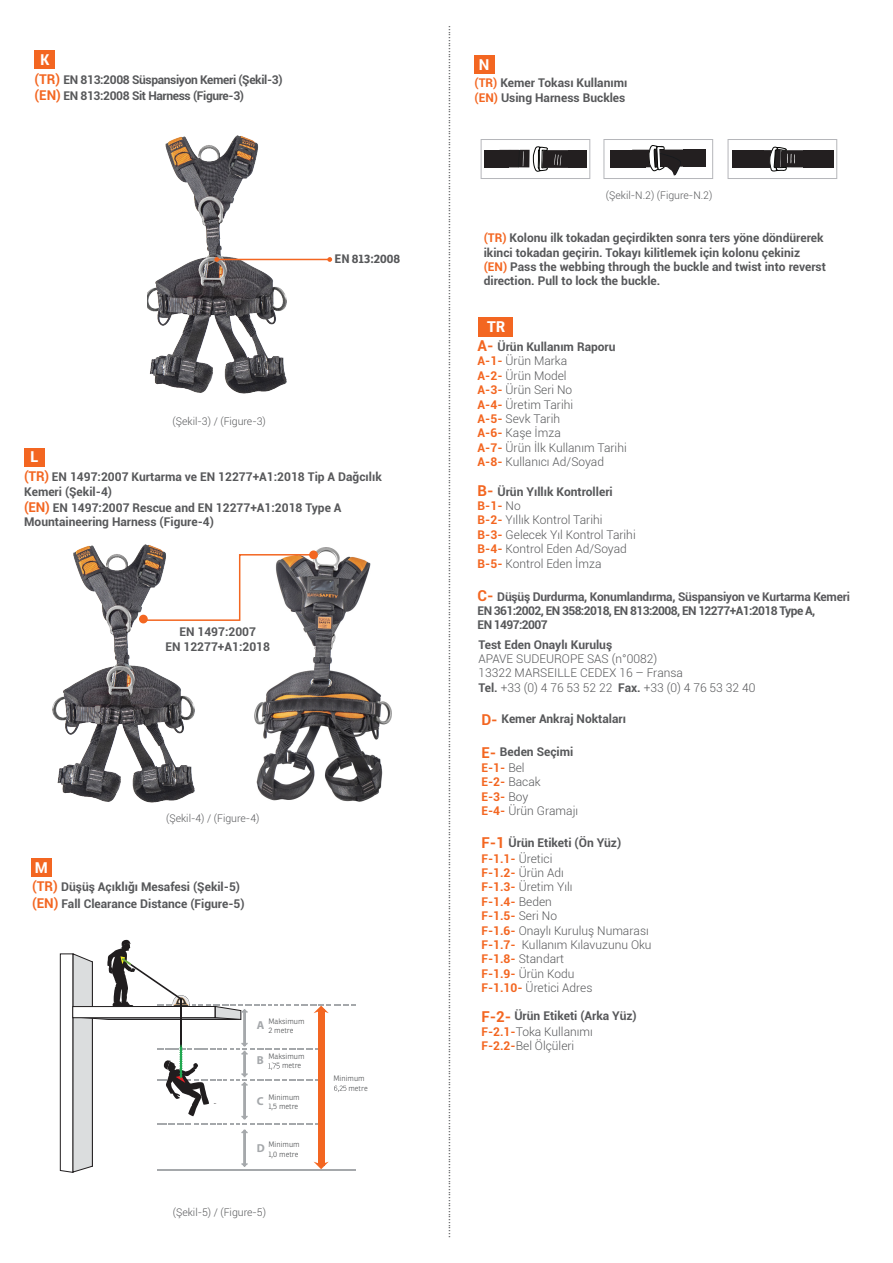
<style>
.page{position:relative;width:893px;height:1263px;background:#fff}
.page>*{position:absolute;margin:0;border:0;box-sizing:border-box;transform-origin:0 0}
.t1{font:700 15px "Ronnia";color:#fff}
.t2{font:700 15px "Roboto";color:#fff}
.t3{font:300 12px/14.4px "Roboto";color:#57585a}
.t4{font:700 12px/14.4px "Roboto";color:#57585a}
.t5{font:300 12px "Ronnia";color:#57585a}
.t6{font:700 12px/14.4px "Roboto";letter-spacing:-.025em;color:#57585a}
.t7{font:700 12px/16.2px "Roboto";letter-spacing:-.03em;color:#57585a}
.t8{font:700 12px "Ronnia";color:#57585a}
.t9{font:700 11.55px "Myriad Pro";color:#a5a8ab}
.t10{font:300 10.5px "Roboto";color:#57585a}
.t11{font:300 7.65px/9.3px "Ronnia";color:#585a5c}
.s1{font-size:13.5px;color:#f36621}
.s2{color:#f36621}
.s3{font-weight:700;font-size:15px;color:#f36621}
.s4{font-weight:700}
.s5{font-weight:700;color:#f36621}
.s6{font-size:15px;color:#f36621}
.s7{color:#59595c}
</style>
<div class="page">
<div style="left:34px;top:51px;width:20px;height:18px;background:#f36621"></div>
<img style="left:148px;top:135px;width:138px;height:259px">
<svg style="left:327px;top:257px;width:5px;height:5px"></svg>
<svg style="left:214px;top:257px;width:5px;height:5px"></svg>
<hr style="left:216px;top:259px;width:114px;height:1px;background:#f36621">
<div style="left:24px;top:448px;width:20px;height:18px;background:#f36621"></div>
<img style="left:53px;top:544px;width:141px;height:259px">
<img style="left:255px;top:547px;width:137px;height:255px">
<svg style="left:143px;top:553px;width:172px;height:69px"></svg>
<div style="left:309px;top:550px;width:9px;height:9px;background:#f36621;border-radius:50%"></div>
<div style="left:139px;top:615px;width:9px;height:8px;background:#f36621;border-radius:50%"></div>
<svg style="left:59px;top:940px;width:297px;height:233px"></svg>
<div style="left:31px;top:859px;width:20px;height:18px;background:#f36621"></div>
<div style="left:475px;top:56px;width:20px;height:18px;background:#f36621"></div>
<svg style="left:481px;top:139px;width:356px;height:40px"></svg>
<div style="left:732px;top:150px;width:32px;height:18px;background:#231f20"></div>
<div style="left:803px;top:150px;width:31px;height:17px;background:#231f20"></div>
<div style="left:478px;top:318px;width:35px;height:19px;background:#f36621"></div>
<p class="t1" style="left:40px;top:50px;width:11px">K</p>
<p class="t7" style="left:34px;top:71px;width:250px"><span class="s1">(TR)</span> EN 813:2008 Süspansiyon Kemeri (Şekil-3) <span class="s1">(EN)</span> EN 813:2008 Sit Harness (Figure-3)</p>
<p class="t8" style="left:335px;top:252px;width:67px">EN 813:2008</p>
<p class="t10" style="left:173px;top:414px;width:95px">(Şekil-3) / (Figure-3)</p>
<p class="t1" style="left:30px;top:447px;width:10px">L</p>
<p class="t4" style="left:24px;top:469px;width:359px"><span class="s1">(TR)</span> EN 1497:2007 Kurtarma ve EN 12277+A1:2018 Tip A Dağcılık<br>Kemeri (Şekil-4)</p>
<p class="t4" style="left:24px;top:500px;width:319px"><span class="s1">(EN)</span> EN 1497:2007 Rescue and EN 12277+A1:2018 Type A<br>Mountaineering Harness (Figure-4)</p>
<p class="t4" style="left:165px;top:624px;width:106px;text-align:center">EN 1497:2007<br>EN 12277+A1:2018</p>
<p class="t10" style="left:166px;top:811px;width:95px">(Şekil-4) / (Figure-4)</p>
<p class="t2" style="left:35px;top:857px;width:15px">M</p>
<p class="t4" style="left:32px;top:878px;width:214px;line-height:16.2px"><span class="s1">(TR)</span> Düşüş Açıklığı Mesafesi (Şekil-5) <span class="s1">(EN)</span> Fall Clearance Distance (Figure-5)</p>
<p class="t11" style="left:268px;top:1017px;width:38px">Maksimum<br>2 metre</p>
<p class="t9" style="left:257px;top:1018px;width:9px">A</p>
<p class="t11" style="left:268px;top:1052px;width:38px;text-align:center">Maksimum<br>1,5 metre</p>
<p class="t9" style="left:257px;top:1053px;width:8px">B</p>
<p class="t11" style="left:268px;top:1092px;width:33px">Minimum<br>1,5 metre</p>
<p class="t9" style="left:257px;top:1094px;width:8px">C</p>
<p class="t11" style="left:268px;top:1140px;width:33px">Minimum<br>1,0 metre</p>
<p class="t9" style="left:257px;top:1141px;width:10px">D</p>
<p class="t10" style="left:173px;top:1205px;width:95px">(Şekil-5) / (Figure-5)</p>
<p class="t11" style="left:342px;top:1074px;width:27px;text-indent:-9px">Minimum<br>6 metre</p>
<p class="t5" style="left:439px;top:1237px;width:1213px;rotate:-90deg">.........................................................................................................................................................................................................................................................................................................................................................................................................................................................</p>
<p class="t2" style="left:479px;top:54px;width:12px">N</p>
<p class="t4" style="left:474px;top:75px;width:154px"><span class="s2">(TR)</span> Kemer Tokası Kullanımı <span class="s2">(EN)</span> Using Harness Buckles</p>
<p class="t10" style="left:606px;top:188px;width:108px">(Şekil-N.2) (Figure-N.2)</p>
<p class="t4" style="left:484px;top:230px;width:344px"><span class="s2">(TR)</span> Kolonu ilk tokadan geçirdikten sonra ters yöne döndürerek ikinci tokadan geçirin. Tokayı kilitlemek için kolonu çekiniz <span class="s2">(EN)</span> Pass the webbing through the buckle and twist into reverst direction. Pull to lock the buckle.</p>
<p class="t1" style="left:487px;top:317px;width:20px">TR</p>
<p class="t3" style="left:478px;top:339px;width:151px"><span class="s3">A-</span> <span class="s4">Ürün Kullanım Raporu<br></span><span class="s5">A-1-</span> Ürün Marka<br><span class="s5">A-2-</span> Ürün Model<br><span class="s5">A-3-</span> Ürün Seri No<br><span class="s5">A-4-</span> Üretim Tarihi<br><span class="s5">A-5-</span> Sevk Tarih<br><span class="s5">A-6-</span> Kaşe İmza<br><span class="s5">A-7-</span> Ürün İlk Kullanım Tarihi<br><span class="s5">A-8-</span> Kullanıcı Ad/Soyad</p>
<p class="t3" style="left:478px;top:484px;width:160px"><span class="s3">B-</span> <span class="s4">Ürün Yıllık Kontrolleri<br></span><span class="s5">B-1-</span> No<br><span class="s5">B-2-</span> Yıllık Kontrol Tarihi<br><span class="s5">B-3-</span> Gelecek Yıl Kontrol Tarihi<br><span class="s5">B-4-</span> Kontrol Eden Ad/Soyad<br><span class="s5">B-5-</span> Kontrol Eden İmza</p>
<p class="t6" style="left:478px;top:589px;width:374px"><span class="s6">C-</span> <span class="s7">Düşüş Durdurma, Konumlandırma, Süspansiyon ve Kurtarma Kemeri<br></span>EN 361:2002, EN 358:2018, EN 813:2008, EN 12277+A1:2018 Type A,<br>EN 1497:2007</p>
<p class="t4" style="left:478px;top:637px;width:135px">Test Eden Onaylı Kuruluş</p>
<p class="t3" style="left:478px;top:651px;width:278px">APAVE SUDEUROPE SAS (n°0082)<br>13322 MARSEILLE CEDEX 16 – Fransa<br><span class="s4">Tel.</span> +33 (0) 4 76 53 52 22 <span class="s4">Fax.</span> +33 (0) 4 76 53 32 40</p>
<p class="t4" style="left:481px;top:711px;width:146px"><span class="s6">D-</span> Kemer Ankraj Noktaları</p>
<p class="t3" style="left:481px;top:744px;width:98px"><span class="s3">E-</span> <span class="s4">Beden Seçimi<br></span><span class="s5">E-1-</span> Bel<br><span class="s5">E-2-</span> Bacak<br><span class="s5">E-3-</span> Boy<br><span class="s5">E-4-</span> Ürün Gramajı</p>
<p class="t3" style="left:481px;top:835px;width:172px"><span class="s3">F-1</span> <span class="s4">Ürün Etiketi (Ön Yüz)<br></span><span class="s5">F-1.1-</span> Üretici<br><span class="s5">F-1.2-</span> Ürün Adı<br><span class="s5">F-1.3-</span> Üretim Yılı<br><span class="s5">F-1.4-</span> Beden<br><span class="s5">F-1.5-</span> Seri No<br><span class="s5">F-1.6-</span> Onaylı Kuruluş Numarası<br><span class="s5">F-1.7-</span> Kullanım Kılavuzunu Oku<br><span class="s5">F-1.8-</span> Standart<br><span class="s5">F-1.9-</span> Ürün Kodu<br><span class="s5">F-1.10-</span> Üretici Adres</p>
<p class="t3" style="left:481px;top:1008px;width:157px;line-height:15px"><span class="s3">F-2-</span> <span class="s4">Ürün Etiketi (Arka Yüz)<br></span><span class="s5">F-2.1-</span>Toka Kullanımı<br><span class="s5">F-2.2-</span>Bel Ölçüleri</p>
</div>
